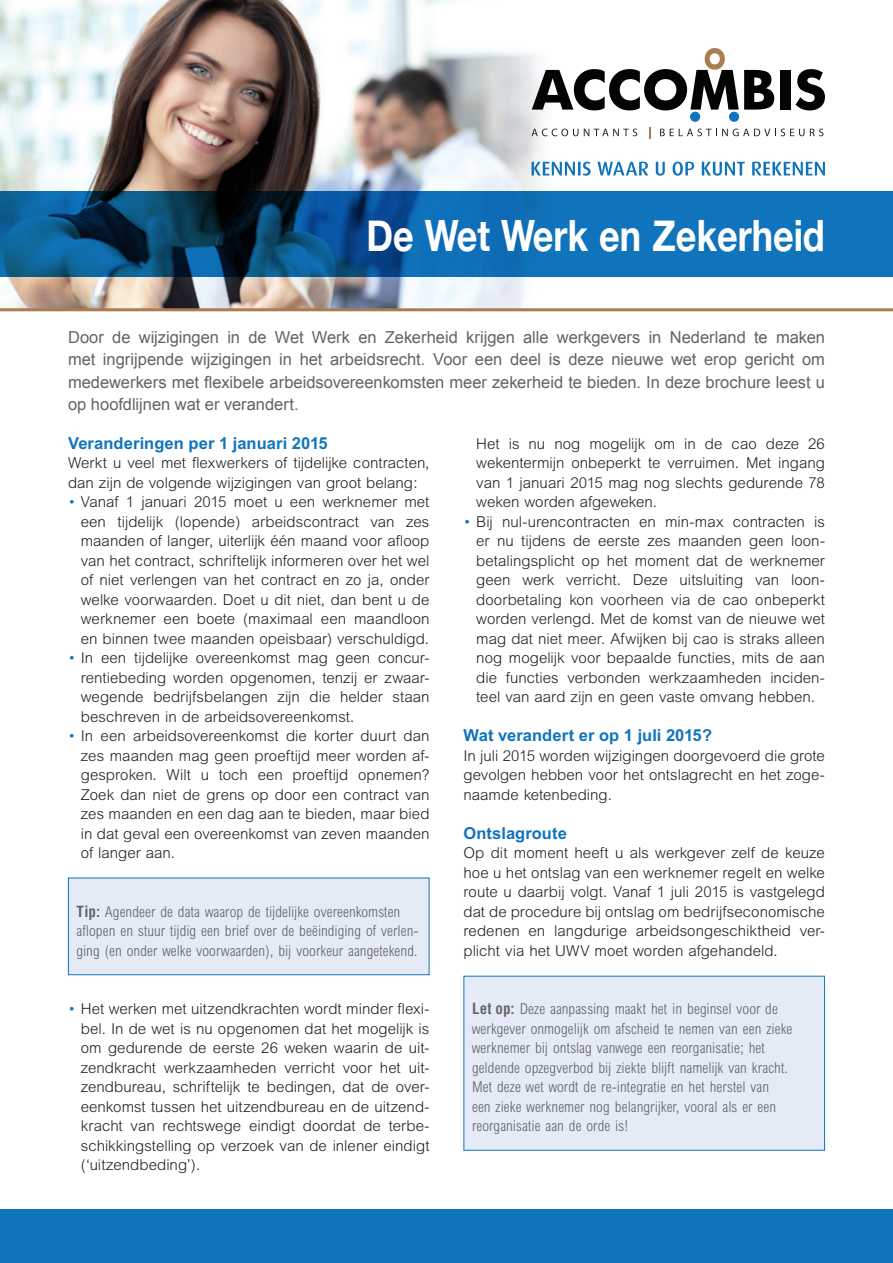
<style>
.page{position:relative;width:893px;height:1263px;background:#fff}
.page>*{position:absolute;margin:0;border:0;box-sizing:border-box;transform-origin:0 0}
.t1{font:700 43.2px "Helvetica Neue";color:#fff;scale:.83 1}
.t2{font:16.5px/22.5px "Arial";color:#636366;text-align:justify}
.t3{font:700 16.5px "M Arial";letter-spacing:.005em;color:#1074bc}
.t4{font:300 15px/19.5px "M Arial";letter-spacing:.005em;color:#231f20;text-align:justify}
.t5{font:300 condensed 15px/19.5px "M Arial";letter-spacing:.01em;color:#636366}
.s1{color:#1074bc}
.s2{font-family:"Helvetica";font-weight:700}
</style>
<div class="page">
<img style="left:0;top:0;width:893px;height:308px">
<svg style="left:0;top:191px;width:893px;height:85px;background:#0c5d99"></svg>
<div style="left:0;top:1209px;width:893px;height:54px;background:#1074bc"></div>
<div style="left:68px;top:878px;width:361px;height:97px;background:#e5ebf6;border:1px solid #1074bc"></div>
<div style="left:463px;top:976px;width:362px;height:175px;background:#e5ebf6;border:1px solid #1074bc"></div>
<svg style="left:531px;top:129px;width:47px;height:7px"></svg>
<svg style="left:584px;top:129px;width:53px;height:7px"></svg>
<svg style="left:650px;top:127px;width:1px;height:12px"></svg>
<svg style="left:660px;top:129px;width:163px;height:7px"></svg>
<div style="left:780px;top:70px;width:11px;height:40px;background:#040503"></div>
<svg style="left:795px;top:69px;width:30px;height:41px"></svg>
<div style="left:690px;top:112px;width:10px;height:10px;background:#1074bc;border-radius:50%"></div>
<svg style="left:532px;top:48px;width:242px;height:62px"></svg>
<div style="left:729px;top:112px;width:10px;height:10px;background:#1074bc;border-radius:50%"></div>
<svg style="left:531px;top:162px;width:294px;height:14px"></svg>
<hr style="left:0;top:308px;width:893px;height:3px;background:#a97d50">
<h1 class="t1" style="left:366px;top:202px;width:554px">De Wet Werk en Zekerheid</h1>
<p class="t2" style="left:68px;top:326px;width:758px">Door de wijzigingen in de Wet Werk en Zekerheid krijgen alle werkgevers in Nederland te maken met ingrijpende wijzigingen in het arbeidsrecht. Voor een deel is deze nieuwe wet erop gericht om medewerkers met flexibele arbeidsovereenkomsten meer zekerheid te bieden. In deze brochure leest u op hoofdlijnen wat er verandert.</p>
<p class="t3" style="left:68px;top:433px;width:261px">Veranderingen per 1 januari 2015</p>
<p class="t4" style="left:68px;top:453px;width:363px">Werkt u veel met flexwerkers of tijdelijke contracten, dan zijn de volgende wijzigingen van groot belang:</p>
<p class="t4" style="left:81px;top:492px;width:350px;text-indent:-13px"><span class="s1">•</span> Vanaf 1 januari 2015 moet u een werknemer met een tijdelijk (lopende) arbeidscontract van zes maanden of langer, uiterlijk één maand voor afloop van het contract, schriftelijk informeren over het wel of niet verlengen van het contract en zo ja, onder welke voorwaarden. Doet u dit niet, dan bent u de werknemer een boete (maximaal een maandloon en binnen twee maanden opeisbaar) verschuldigd.</p>
<p class="t4" style="left:81px;top:648px;width:350px;text-indent:-13px"><span class="s1">•</span> In een tijdelijke overeenkomst mag geen concur&shy;rentiebeding worden opgenomen, tenzij er zwaar&shy;wegende bedrijfsbelangen zijn die helder staan beschreven in de arbeidsovereenkomst.</p>
<p class="t4" style="left:81px;top:726px;width:350px;text-indent:-13px"><span class="s1">•</span> In een arbeidsovereenkomst die korter duurt dan zes maanden mag geen proeftijd meer worden af&shy;gesproken. Wilt u toch een proeftijd opnemen?<br>Zoek dan niet de grens op door een contract van zes maanden en een dag aan te bieden, maar bied in dat geval een overeenkomst van zeven maanden of langer aan.</p>
<p class="t4" style="left:476px;top:433px;width:350px">Het is nu nog mogelijk om in de cao deze 26 wekentermijn onbeperkt te verruimen. Met ingang van 1 januari 2015 mag nog slechts gedurende 78 weken worden afgeweken.</p>
<p class="t4" style="left:476px;top:511px;width:350px;text-indent:-13px"><span class="s1">•</span> Bij nul-urencontracten en min-max contracten is er nu tijdens de eerste zes maanden geen loon&shy;betalingsplicht op het moment dat de werknemer geen werk verricht. Deze uitsluiting van loon&shy;doorbetaling kon voorheen via de cao onbeperkt worden verlengd. Met de komst van de nieuwe wet mag dat niet meer. Afwijken bij cao is straks alleen nog mogelijk voor bepaalde functies, mits de aan die functies verbonden werkzaamheden inciden&shy;teel van aard zijn en geen vaste omvang hebben.</p>
<p class="t3" style="left:463px;top:726px;width:250px">Wat verandert er op 1 juli 2015?</p>
<p class="t4" style="left:463px;top:745px;width:363px">In juli 2015 worden wijzigingen doorgevoerd die grote gevolgen hebben voor het ontslagrecht en het zoge&shy;naamde ketenbeding.</p>
<p class="t3" style="left:463px;top:823px;width:105px">Ontslagroute</p>
<p class="t4" style="left:463px;top:843px;width:363px">Op dit moment heeft u als werkgever zelf de keuze hoe u het ontslag van een werknemer regelt en welke route u daarbij volgt. Vanaf 1 juli 2015 is vastgelegd dat de procedure bij ontslag om bedrijfseconomische redenen en langdurige arbeidsongeschiktheid ver&shy;plicht via het UWV moet worden afgehandeld.</p>
<p class="t5" style="left:77px;top:901px;width:344px"><span class="s2">Tip:</span> Agendeer de data waarop de tijdelijke overeenkomsten aflopen en stuur tijdig een brief over de beëindiging of verlen&shy;ging (en onder welke voorwaarden), bij voorkeur aangetekend.</p>
<p class="t4" style="left:81px;top:999px;width:350px;text-indent:-13px"><span class="s1">•</span> Het werken met uitzendkrachten wordt minder flexi&shy;bel. In de wet is nu opgenomen dat het mogelijk is om gedurende de eerste 26 weken waarin de uit&shy;zendkracht werkzaamheden verricht voor het uit&shy;zendbureau, schriftelijk te bedingen, dat de over&shy;eenkomst tussen het uitzendbureau en de uitzend&shy;kracht van rechtswege eindigt doordat de terbe&shy;schikkingstelling op verzoek van de inlener eindigt (‘uitzendbeding’).</p>
<p class="t5" style="left:472px;top:999px;width:322px"><span class="s2">Let op:</span> Deze aanpassing maakt het in beginsel voor de werkgever onmogelijk om afscheid te nemen van een zieke werknemer bij ontslag vanwege een reorganisatie; het geldende opzegverbod bij ziekte blijft namelijk van kracht.<br>Met deze wet wordt de re-integratie en het herstel van<br>een zieke werknemer nog belangrijker, vooral als er een reorganisatie aan de orde is!</p>
</div>
